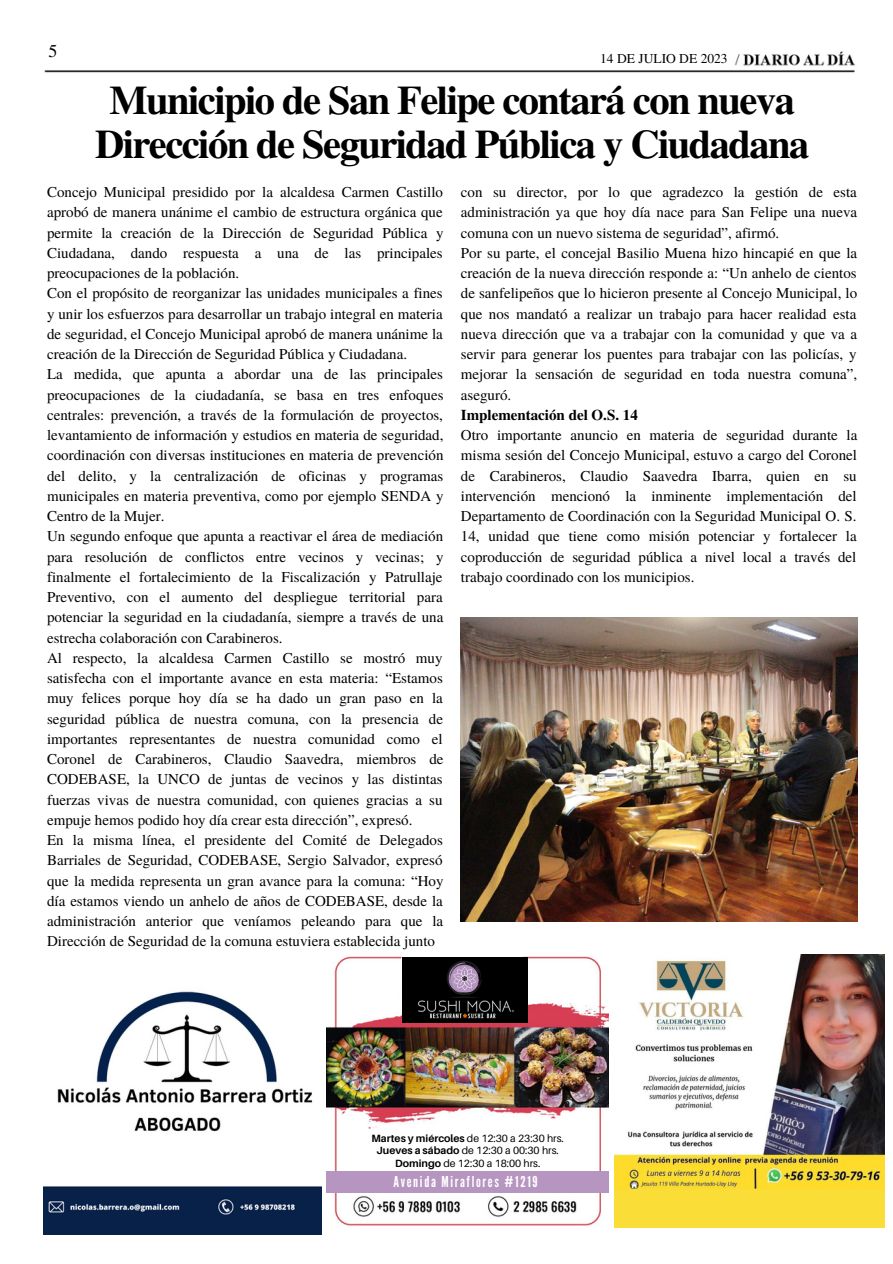
<style>
.page{position:relative;width:893px;height:1264px;background:#fff}
.page>*{position:absolute;margin:0;border:0;box-sizing:border-box;transform-origin:0 0}
.t1{font:700 40.5px/43.8px "Te X Gyre Termes";letter-spacing:-.04em;color:#000;text-align:center}
.t2{font:18px "Te X Gyre Termes";color:#000}
.t3{font:15px/20.2px "Te X Gyre Termes";color:#000;text-align:justify}
.t4{font:700 15px "Te X Gyre Termes";color:#000}
.t5{font:15px "League Gothic";letter-spacing:.11em;color:#fff}
.t6{font:13.5px "Te X Gyre Termes";color:#000}
.t7{font:10.5px "Aileron";color:#000}
.s1{font-weight:700}
</style>
<div class="page">
<img style="left:461px;top:617px;width:396px;height:304px">
<img style="left:44px;top:51px;width:811px;height:22px">
<img style="left:44px;top:991px;width:277px;height:243px">
<img style="left:326px;top:956px;width:282px;height:270px">
<img style="left:614px;top:954px;width:270px;height:273px">
<img style="left:403px;top:957px;width:124px;height:65px">
<div style="left:326px;top:1171px;width:282px;height:22px;background:#b695c1"></div>
<div style="left:379px;top:1124px;width:195px;height:44px;background:#fff"></div>
<p class="t2" style="left:49px;top:38px;width:10px">5</p>
<p class="t6" style="left:600px;top:48px;width:129px">14 DE JULIO DE 2023</p>
<p class="t1" style="left:95px;top:77px;width:715px">Municipio de San Felipe contará con nueva<br>Dirección de Seguridad Pública y Ciudadana</p>
<p class="t3" style="left:47px;top:181px;width:398px">Concejo Municipal presidido por la alcaldesa Carmen Castillo aprobó de manera unánime el cambio de estructura orgánica que permite la creación de la Dirección de Seguridad Pública y Ciudadana, dando respuesta a una de las principales preocupaciones de la población.</p>
<p class="t3" style="left:47px;top:282px;width:397px">Con el propósito de reorganizar las unidades municipales a fines y unir los esfuerzos para desarrollar un trabajo integral en materia de seguridad, el Concejo Municipal aprobó de manera unánime la creación de la Dirección de Seguridad Pública y Ciudadana.</p>
<p class="t3" style="left:47px;top:363px;width:398px">La medida, que apunta a abordar una de las principales preocupaciones de la ciudadanía, se basa en tres enfoques centrales: prevención, a través de la formulación de proyectos, levantamiento de información y estudios en materia de seguridad, coordinación con diversas instituciones en materia de prevención del delito, y la centralización de oficinas y programas municipales en materia preventiva, como por ejemplo SENDA y Centro de la Mujer.</p>
<p class="t3" style="left:47px;top:525px;width:398px">Un segundo enfoque que apunta a reactivar el área de mediación para resolución de conflictos entre vecinos y vecinas; y finalmente el fortalecimiento de la Fiscalización y Patrullaje Preventivo, con el aumento del despliegue territorial para potenciar la seguridad en la ciudadanía, siempre a través de una estrecha colaboración con Carabineros.</p>
<p class="t3" style="left:47px;top:647px;width:398px">Al respecto, la alcaldesa Carmen Castillo se mostró muy satisfecha con el importante avance en esta materia: “Estamos muy felices porque hoy día se ha dado un gran paso en la seguridad pública de nuestra comuna, con la presencia de importantes representantes de nuestra comunidad como el Coronel de Carabineros, Claudio Saavedra, miembros de CODEBASE, la UNCO de juntas de vecinos y las distintas fuerzas vivas de nuestra comunidad, con quienes gracias a su empuje hemos podido hoy día crear esta dirección”, expresó.</p>
<p class="t3" style="left:47px;top:829px;width:398px">En la misma línea, el presidente del Comité de Delegados Barriales de Seguridad, CODEBASE, Sergio Salvador, expresó que la medida representa un gran avance para la comuna: “Hoy día estamos viendo un anhelo de años de CODEBASE, desde la administración anterior que veníamos peleando para que la Dirección de Seguridad de la comuna estuviera establecida junto</p>
<p class="t3" style="left:461px;top:181px;width:398px">con su director, por lo que agradezco la gestión de esta administración ya que hoy día nace para San Felipe una nueva comuna con un nuevo sistema de seguridad”, afirmó.</p>
<p class="t3" style="left:461px;top:242px;width:398px">Por su parte, el concejal Basilio Muena hizo hincapié en que la creación de la nueva dirección responde a: “Un anhelo de cientos de sanfelipeños que lo hicieron presente al Concejo Municipal, lo que nos mandató a realizar un trabajo para hacer realidad esta nueva dirección que va a trabajar con la comunidad y que va a servir para generar los puentes para trabajar con las policías, y mejorar la sensación de seguridad en toda nuestra comuna”, aseguró.</p>
<p class="t4" style="left:461px;top:403px;width:178px">Implementación del O.S. 14</p>
<p class="t3" style="left:461px;top:424px;width:398px">Otro importante anuncio en materia de seguridad durante la misma sesión del Concejo Municipal, estuvo a cargo del Coronel de Carabineros, Claudio Saavedra Ibarra, quien en su intervención mencionó la inminente implementación del Departamento de Coordinación con la Seguridad Municipal O. S.<br>14, unidad que tiene como misión potenciar y fortalecer la coproducción de seguridad pública a nivel local a través del trabajo coordinado con los municipios.</p>
<p class="t7" style="left:371px;top:1131px;width:194px"><span class="s1">Martes y miércoles</span> de 12:30 a 23:30 hrs.</p>
<p class="t7" style="left:376px;top:1144px;width:184px"><span class="s1">Jueves a sábado</span> de 12:30 a 00:30 hrs.</p>
<p class="t7" style="left:395px;top:1156px;width:147px"><span class="s1">Domingo</span> de 12:30 a 18:00 hrs.</p>
<p class="t5" style="left:393px;top:1172px;width:146px">Avenida Miraflores #1219</p>
</div>
